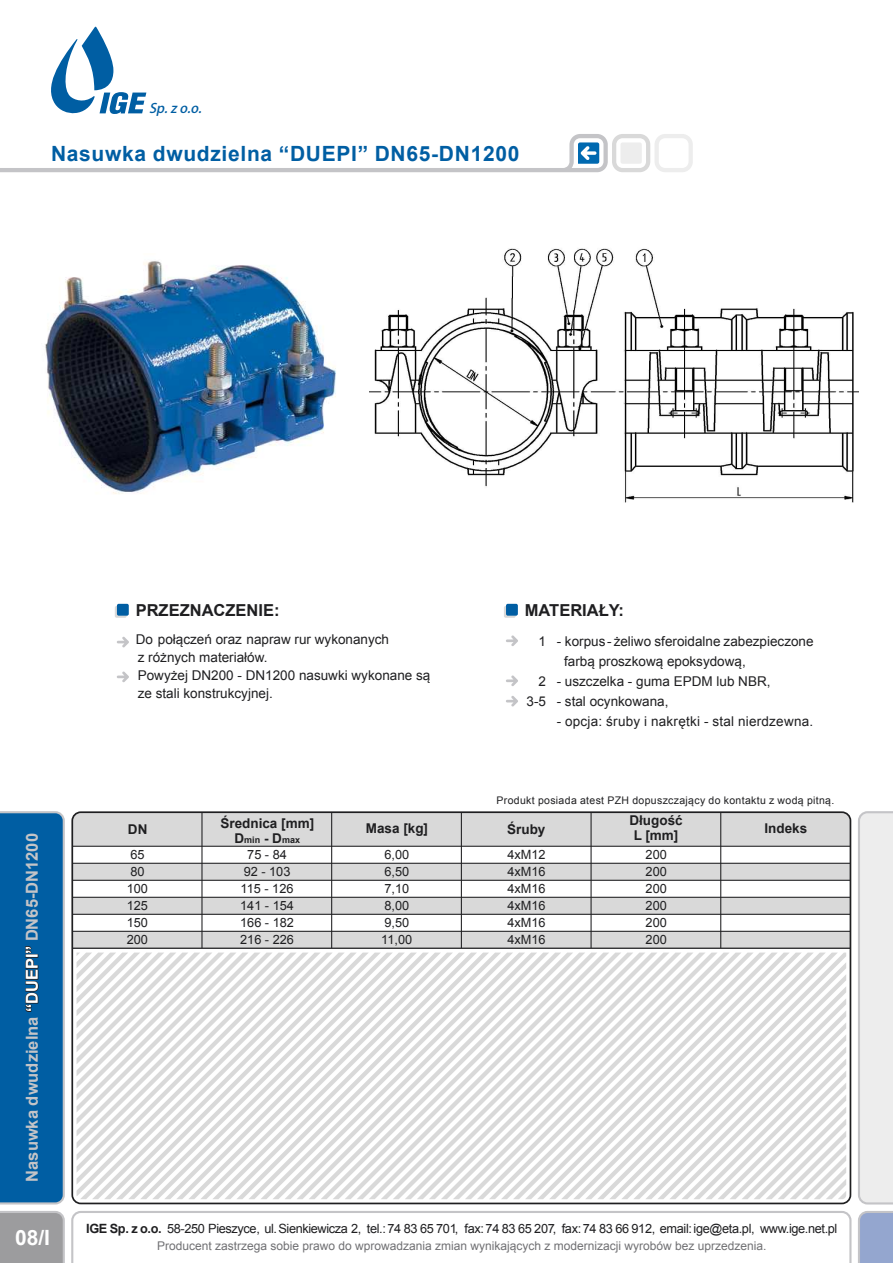
<style>
.page{position:relative;width:893px;height:1263px;background:#fff}
.page>*{position:absolute;margin:0;border:0;box-sizing:border-box;transform-origin:0 0}
.t1{font:700 21px "Arial";letter-spacing:.035em;color:#005ea3}
.t2{font:700 21px "Arial";color:#fff}
.t3{font:700 16.5px "Arial";color:#c4c4c7}
.t4{font:700 16.5px "Arial";color:#1f1f21}
.t5{font:13.5px/18px "Arial";color:#1f1f21}
.t6{font:700 13.5px/15.1px "Arial";color:#1f1f21;text-align:center}
.t7{font:italic 13.05px "Adobe Heiti Std";color:#005ea3}
.t8{font:12.75px/17px "Arial";color:#1f1f21}
.t9{font:12.75px "Arial";letter-spacing:-.03em;color:#1f1f21}
.t10{font:12px "Arial";color:#707073}
.t11{font:10.5px "Arial";letter-spacing:.03em;color:#1f1f21}
.t12{font:700 9px "Arial";color:#1f1f21}
.s1{color:#fff}
.s2{font-size:13.5px}
.s3{font-weight:700}
</style>
<div class="page">
<svg style="left:115px;top:606px;width:12px;height:12px"></svg>
<div style="left:117px;top:604px;width:12px;height:12px;background:#005ea3;border-radius:2px"></div>
<svg style="left:117px;top:637px;width:12px;height:10px"></svg>
<svg style="left:117px;top:671px;width:12px;height:11px"></svg>
<div style="left:504px;top:606px;width:12px;height:12px;background:#d9d9d9;border-radius:2px"></div>
<div style="left:506px;top:604px;width:12px;height:12px;background:#005ea3;border-radius:2px"></div>
<svg style="left:506px;top:635px;width:12px;height:11px"></svg>
<svg style="left:506px;top:675px;width:12px;height:11px"></svg>
<svg style="left:506px;top:696px;width:12px;height:11px"></svg>
<img style="left:369px;top:248px;width:489px;height:255px">
<img style="left:45px;top:261px;width:291px;height:233px">
<svg style="left:0;top:811px;width:893px;height:452px"></svg>
<svg style="left:72px;top:949px;width:778px;height:254px"></svg>
<div style="left:71px;top:811px;width:780px;height:393px;border:2px solid #1f1f21;border-radius:9px"></div>
<svg style="left:51px;top:27px;width:95px;height:87px"></svg>
<svg style="left:0;top:134px;width:693px;height:38px"></svg>
<hr style="left:72px;top:948px;width:778px;height:1px;background:#1f1f21">
<svg style="left:77px;top:952px;width:769px;height:247px"></svg>
<p class="t7" style="left:149px;top:102px;width:56px">Sp.z o.o.</p>
<h1 class="t1" style="left:51px;top:145px;width:470px">Nasuwka dwudzielna “DUEPI” DN65-DN1200</h1>
<p class="t3" style="left:26px;top:1182px;width:350px;rotate:-90deg">Nasuwka dwudzielna <span class="s1">“DUEPI”</span> DN65-DN1200</p>
<h1 class="t2" style="left:15px;top:1230px;width:37px">08/I</h1>
<p class="t4" style="left:136px;top:604px;width:145px">PRZEZNACZENIE:</p>
<p class="t5" style="left:136px;top:632px;width:296px">Do połączeń oraz napraw rur wykonanych<br>z różnych materiałów.<br>Powyżej DN200 - DN1200 nasuwki wykonane są ze stali konstrukcyjnej.</p>
<p class="t4" style="left:525px;top:604px;width:101px">MATERIAŁY:</p>
<p class="t5" style="left:539px;top:634px;width:9px">1</p>
<p class="t5" style="left:527px;top:673px;width:21px;line-height:20px;text-align:right">2<br>3-5</p>
<p class="t5" style="left:564px;top:633px;width:251px;line-height:20px;text-indent:-8px">- korpus - żeliwo sferoidalne zabezpieczone farbą proszkową epoksydową,</p>
<p class="t5" style="left:557px;top:674px;width:215px">- uszczelka - guma EPDM lub NBR,</p>
<p class="t5" style="left:557px;top:694px;width:113px">- stal ocynkowana,</p>
<p class="t5" style="left:557px;top:714px;width:258px">- opcja: śruby i nakrętki - stal nierdzewna.</p>
<p class="t11" style="left:497px;top:796px;width:339px">Produkt posiada atest PZH dopuszczający do kontaktu z wodą pitną.</p>
<p class="t6" style="left:128px;top:823px;width:21px">DN</p>
<p class="t6" style="left:366px;top:822px;width:64px">Masa [kg]</p>
<p class="t6" style="left:629px;top:814px;width:55px">Długość<br>L [mm]</p>
<p class="t6" style="left:220px;top:817px;width:95px">Średnica [mm]</p>
<p class="t12" style="left:235px;top:836px;width:67px"><span class="s2">D</span>min <span class="s2">- D</span>max</p>
<p class="t6" style="left:507px;top:823px;width:40px">Śruby</p>
<p class="t6" style="left:764px;top:822px;width:44px">Indeks</p>
<p class="t8" style="left:127px;top:847px;width:23px">65<br>80<br>100<br>125<br>150<br>200</p>
<p class="t8" style="left:240px;top:847px;width:55px;text-align:center">75 - 84<br>92 - 103<br>115 - 126<br>141 - 154<br>166 - 182<br>216 - 226</p>
<p class="t8" style="left:381px;top:847px;width:32px">6,00<br>6,50<br>7,10<br>8,00<br>9,50<br>11,00</p>
<p class="t8" style="left:507px;top:847px;width:40px;text-align:justify">4xM12<br>4xM16<br>4xM16<br>4xM16<br>4xM16<br>4xM16</p>
<p class="t8" style="left:646px;top:847px;width:23px;text-align:justify">200<br>200<br>200<br>200<br>200<br>200</p>
<p class="t9" style="left:86px;top:1223px;width:753px"><span class="s3">IGE Sp. z o.o.</span> 58-250 Pieszyce, ul.Sienkiewicza 2, tel.: 74 83 65 701, fax: 74 83 65 207, fax: 74 83 66 912, email: ige@eta.pl, www.ige.net.pl</p>
<p class="t10" style="left:157px;top:1241px;width:611px">Producent zastrzega sobie prawo do wprowadzania zmian wynikających z modernizacji wyrobów bez uprzedzenia.</p>
</div>
